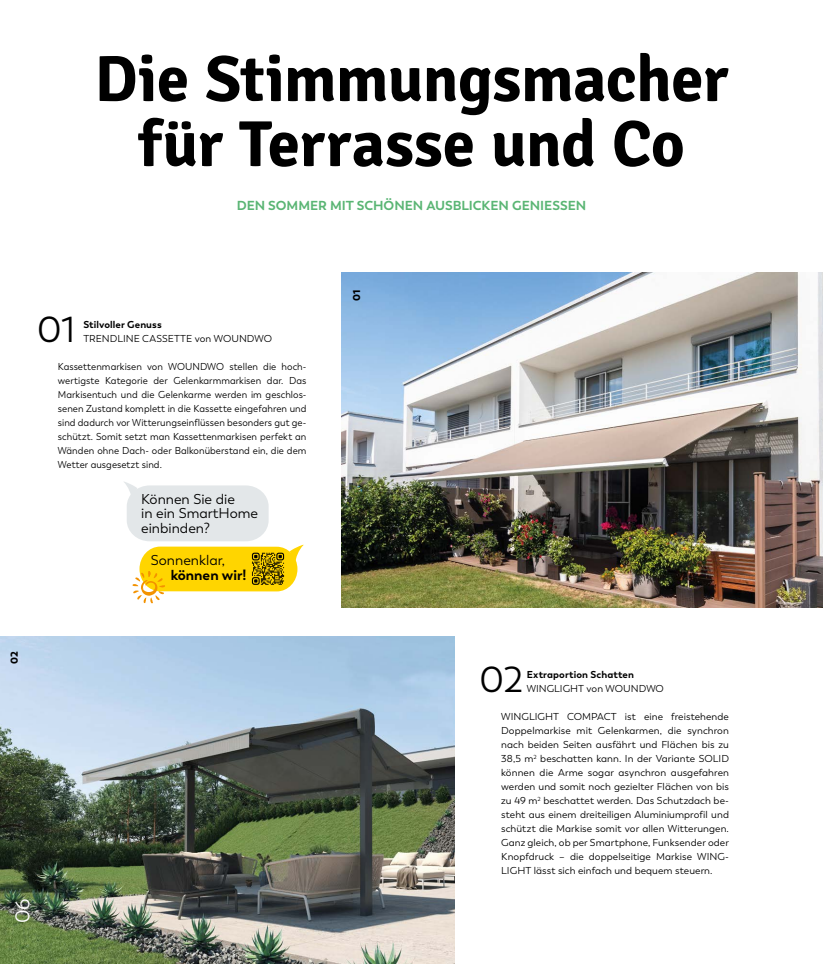
<style>
.page{position:relative;width:823px;height:964px;background:#fff}
.page>*{position:absolute;margin:0;border:0;box-sizing:border-box;transform-origin:0 0}
.t1{font:700 65px/65px "Signika Negative";letter-spacing:-.01em;color:#000;text-align:center}
.t2{font:36px "Trenda";color:#000}
.t3{font:19.8px "Trenda";color:#fff}
.t4{font:14.2px/14.8px "Trenda";color:#000}
.t5{font:700 14.2px "Trenda";color:#000}
.t6{font:700 13px "Trenda";color:#5ab574}
.t7{font:10px/14px "Trenda";letter-spacing:.005em;color:#000;text-align:justify}
.t8{font:10px/14px "Trenda";letter-spacing:.005em;color:#000;scale:.96 1}
.t9{font:700 10px "Trenda";letter-spacing:.01em;color:#000}
.t10{font:900 10px "Trenda";color:#000}
</style>
<div class="page">
<img style="left:0;top:636px;width:454px;height:328px">
<div style="left:127px;top:485px;width:141px;height:56px;background:#e3e7e9;border-radius:22px"></div>
<svg style="left:124px;top:482px;width:13px;height:17px"></svg>
<svg style="left:132px;top:545px;width:171px;height:58px"></svg>
<img style="left:252px;top:553px;width:32px;height:32px">
<img style="left:342px;top:272px;width:480px;height:335px">
<h1 class="t1" style="left:94px;top:47px;width:635px">Die Stimmungsmacher für Terrasse und Co</h1>
<h3 class="t6" style="left:236px;top:197px;width:351px">DEN SOMMER MIT SCHÖNEN AUSBLICKEN GENIESSEN</h3>
<h2 class="t2" style="left:37px;top:309px;width:40px">01</h2>
<p class="t9" style="left:83px;top:318px;width:80px">Stilvoller Genuss</p>
<p class="t7" style="left:83px;top:332px;width:190px">TRENDLINE CASSETTE von WOUNDWO</p>
<p class="t8" style="left:58px;top:360px;width:260px">Kassettenmarkisen von WOUNDWO stellen die hoch&shy;wertigste Kategorie der Gelenkarmmarkisen dar. Das Markisentuch und die Gelenkarme werden im geschlos&shy;senen Zustand komplett in die Kassette eingefahren und sind dadurch vor Witterungseinflüssen besonders gut ge&shy;schützt. Somit setzt man Kassettenmarkisen perfekt an Wänden ohne Dach- oder Balkonüberstand ein, die dem Wetter ausgesetzt sind.</p>
<h3 class="t4" style="left:141px;top:491px;width:118px">Können Sie die<br>in ein SmartHome einbinden?</h3>
<h3 class="t4" style="left:151px;top:553px;width:76px">Sonnenklar,</h3>
<h3 class="t5" style="left:171px;top:566px;width:77px">können wir!</h3>
<p class="t10" style="left:8px;top:664px;width:14px;rotate:-90deg">02</p>
<p class="t10" style="left:350px;top:301px;width:13px;rotate:-90deg">01</p>
<h3 class="t3" style="left:11px;top:923px;width:26px;rotate:-90deg">06</h3>
<h2 class="t2" style="left:479px;top:659px;width:45px">02</h2>
<p class="t9" style="left:526px;top:668px;width:109px">Extraportion Schatten</p>
<p class="t7" style="left:526px;top:682px;width:138px">WINGLIGHT von WOUNDWO</p>
<p class="t7" style="left:501px;top:710px;width:229px">WINGLIGHT COMPACT ist eine freistehende Doppelmarkise mit Gelenkarmen, die synchron nach beiden Seiten ausfährt und Flächen bis zu 38,5 m<sup>2</sup> beschatten kann. In der Variante SOLID können die Arme sogar asynchron ausgefahren werden und somit noch gezielter Flächen von bis zu 49 m<sup>2</sup> beschattet werden. Das Schutzdach be&shy;steht aus einem dreiteiligen Aluminiumprofil und schützt die Markise somit vor allen Witterungen.<br>Ganz gleich, ob per Smartphone, Funksender oder Knopfdruck – die doppelseitige Markise WING-LIGHT lässt sich einfach und bequem steuern.</p>
</div>
